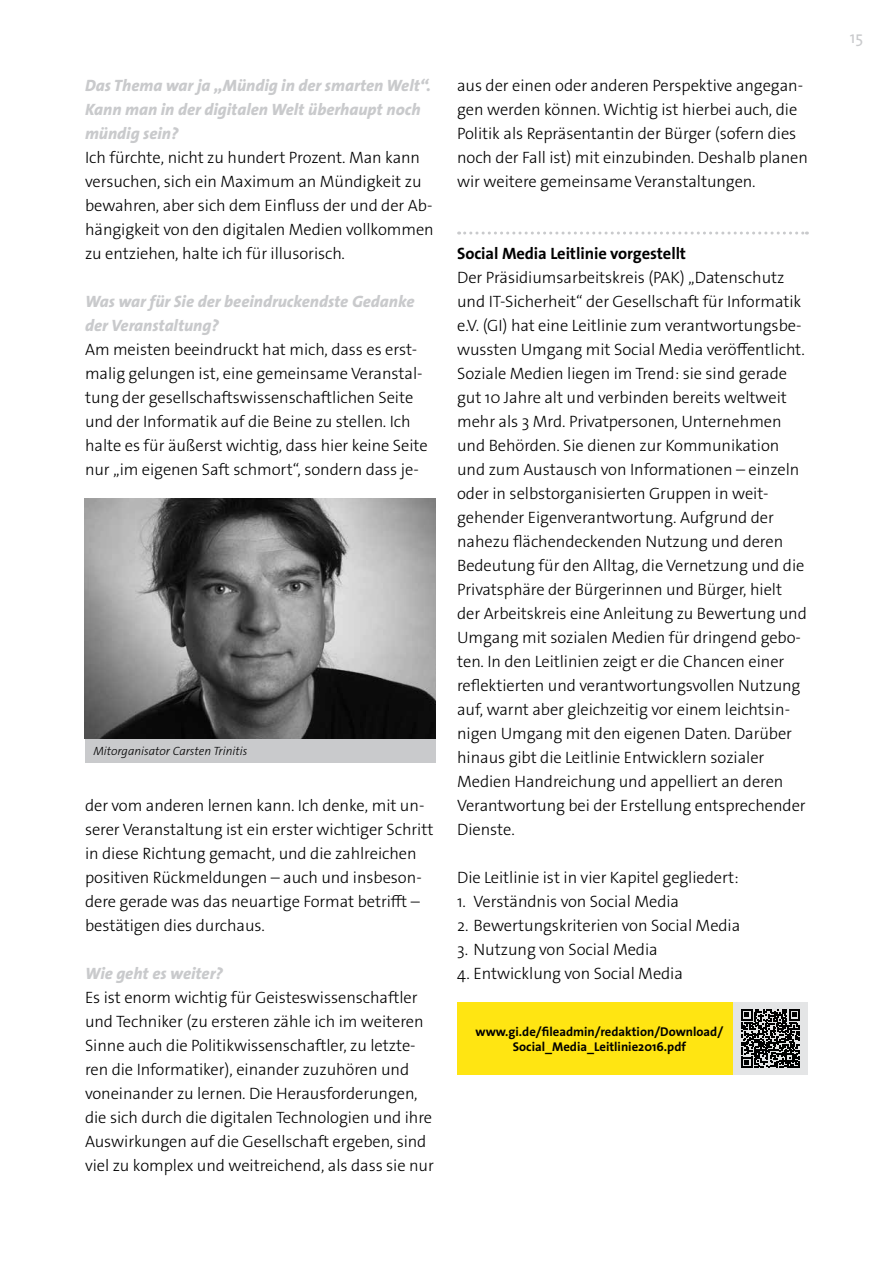
<style>
.page{position:relative;width:893px;height:1263px;background:#fff}
.page>*{position:absolute;margin:0;border:0;box-sizing:border-box;transform-origin:0 0}
.t1{font:300 16.5px/24px "The Sans Os F";letter-spacing:-.005em;color:#000}
.t2{font:italic 800 16.5px/24px "The Sans Os F";color:#c9cacc}
.t3{font:700 16.5px "The Sans Os F";letter-spacing:-.005em;color:#000}
.t4{font:16.5px "The Sans Os F";color:#c9cacc}
.t5{font:700 12.75px/15px "The Sans Os F";color:#000;text-align:center}
.t6{font:italic 300 12px "The Sans Os F";color:#000}
</style>
<div class="page">
<div style="left:85px;top:739px;width:351px;height:24px;background:#c9cacc"></div>
<img style="left:85px;top:499px;width:351px;height:240px">
<svg style="left:459px;top:232px;width:348px;height:3px"></svg>
<div style="left:457px;top:1003px;width:276px;height:72px;background:#ffe512"></div>
<div style="left:733px;top:1003px;width:75px;height:72px;background:#e4e5e6"></div>
<svg style="left:741px;top:1009px;width:59px;height:59px"></svg>
<p class="t2" style="left:85px;top:73px;width:347px">Das Thema war ja „Mündig in der smarten Welt“.<br>Kann man in der digitalen Welt überhaupt noch mündig sein?</p>
<p class="t1" style="left:85px;top:145px;width:350px">Ich fürchte, nicht zu hundert Prozent. Man kann versuchen, sich ein Maximum an Mündigkeit zu bewahren, aber sich dem Einfluss der und der Ab&shy;hängigkeit von den digitalen Medien vollkommen zu entziehen, halte ich für illusorisch.</p>
<p class="t2" style="left:85px;top:289px;width:331px">Was war für Sie der beeindruckendste Gedanke der Veranstaltung?</p>
<p class="t1" style="left:85px;top:337px;width:344px">Am meisten beeindruckt hat mich, dass es erst&shy;malig gelungen ist, eine gemeinsame Veranstal&shy;tung der gesellschaftswissenschaftlichen Seite und der Informatik auf die Beine zu stellen. Ich halte es für äußerst wichtig, dass hier keine Seite nur „im eigenen Saft schmort“, sondern dass je-</p>
<p class="t6" style="left:93px;top:743px;width:155px">Mitorganisator Carsten Trinitis</p>
<p class="t1" style="left:85px;top:793px;width:350px">der vom anderen lernen kann. Ich denke, mit un&shy;serer Veranstaltung ist ein erster wichtiger Schritt in diese Richtung gemacht, und die zahlreichen positiven Rückmeldungen – auch und insbeson&shy;dere gerade was das neuartige Format betrifft – bestätigen dies durchaus.</p>
<p class="t2" style="left:85px;top:962px;width:139px">Wie geht es weiter?</p>
<p class="t1" style="left:85px;top:985px;width:350px">Es ist enorm wichtig für Geisteswissenschaftler und Techniker (zu ersteren zähle ich im weiteren Sinne auch die Politikwissenschaftler, zu letzte&shy;ren die Informatiker), einander zuzuhören und voneinander zu lernen. Die Herausforderungen, die sich durch die digitalen Technologien und ihre Auswirkungen auf die Gesellschaft ergeben, sind viel zu komplex und weitreichend, als dass sie nur</p>
<p class="t1" style="left:457px;top:73px;width:352px">aus der einen oder anderen Perspektive angegan&shy;gen werden können. Wichtig ist hierbei auch, die Politik als Repräsentantin der Bürger (sofern dies noch der Fall ist) mit einzubinden. Deshalb planen wir weitere gemeinsame Veranstaltungen.</p>
<p class="t3" style="left:457px;top:243px;width:231px">Social Media Leitlinie vorgestellt</p>
<p class="t1" style="left:457px;top:265px;width:351px">Der Präsidiumsarbeitskreis (PAK) „Datenschutz und IT-Sicherheit“ der Gesellschaft für Informatik e.V. (GI) hat eine Leitlinie zum verantwortungsbe&shy;wussten Umgang mit Social Media veröffentlicht.<br>Soziale Medien liegen im Trend: sie sind gerade gut 10 Jahre alt und verbinden bereits weltweit mehr als 3 Mrd. Privatpersonen, Unternehmen und Behörden. Sie dienen zur Kommunikation und zum Austausch von Informationen – einzeln oder in selbstorganisierten Gruppen in weit&shy;gehender Eigenverantwortung. Aufgrund der nahezu flächendeckenden Nutzung und deren Bedeutung für den Alltag, die Vernetzung und die Privatsphäre der Bürgerinnen und Bürger, hielt der Arbeitskreis eine Anleitung zu Bewertung und Umgang mit sozialen Medien für dringend gebo&shy;ten. In den Leitlinien zeigt er die Chancen einer reflektierten und verantwortungsvollen Nutzung auf, warnt aber gleichzeitig vor einem leichtsin&shy;nigen Umgang mit den eigenen Daten. Darüber hinaus gibt die Leitlinie Entwicklern sozialer Medien Handreichung und appelliert an deren Verantwortung bei der Erstellung entsprechender Dienste.</p>
<p class="t1" style="left:457px;top:865px;width:283px">Die Leitlinie ist in vier Kapitel gegliedert:</p>
<p class="t1" style="left:457px;top:889px;width:223px">1. Verständnis von Social Media</p>
<p class="t1" style="left:457px;top:914px;width:285px">2. Bewertungskriterien von Social Media</p>
<p class="t1" style="left:457px;top:938px;width:202px">3. Nutzung von Social Media</p>
<p class="t1" style="left:457px;top:962px;width:227px">4. Entwicklung von Social Media</p>
<p class="t5" style="left:475px;top:1024px;width:249px">www.gi.de/fileadmin/redaktion/Download/<br>Social_Media_Leitlinie2016.pdf</p>
<p class="t4" style="left:850px;top:26px;width:15px">15</p>
</div>
